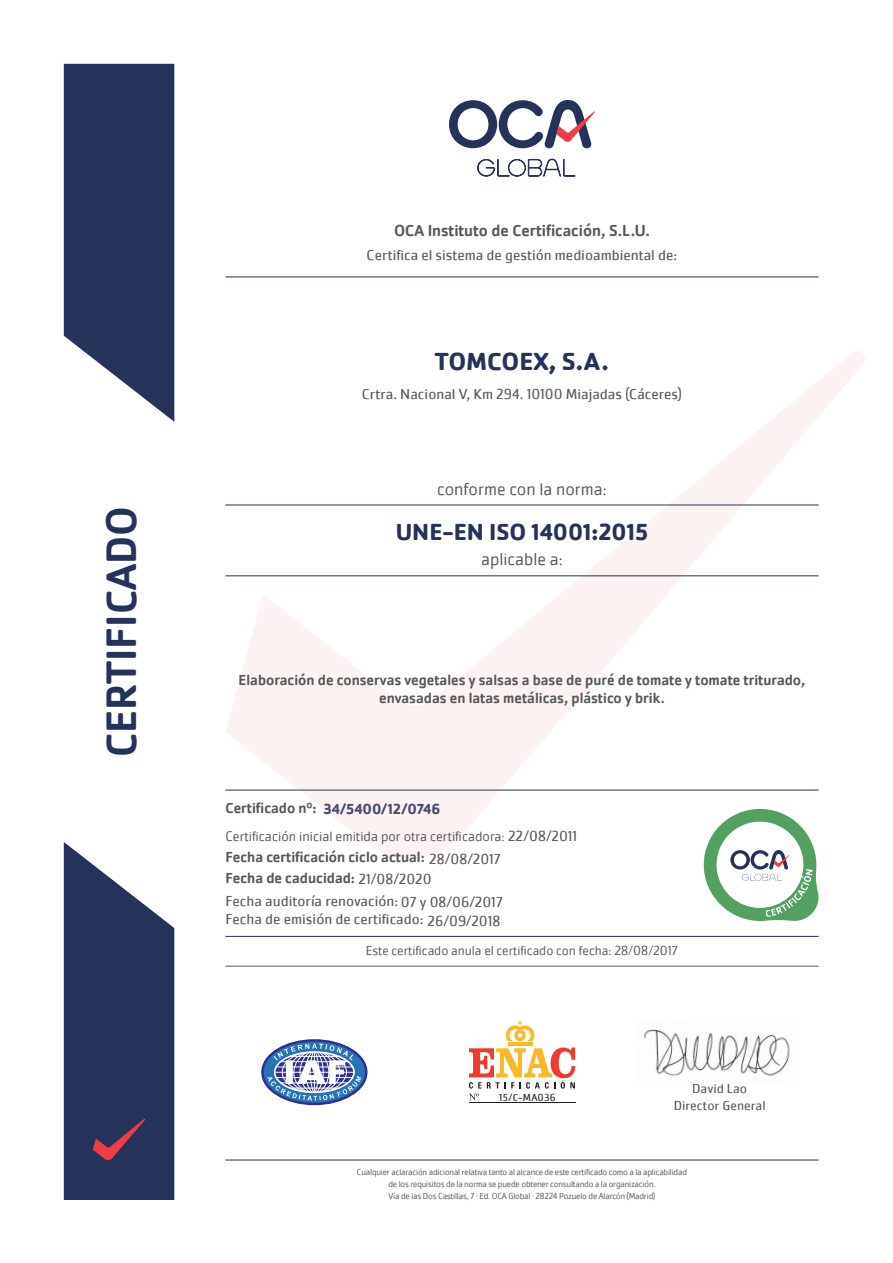
<style>
.page{position:relative;width:893px;height:1263px;background:#fff}
.page>*{position:absolute;margin:0;border:0;box-sizing:border-box;transform-origin:0 0}
.t1{font:500 43.95px "Cachet Pro";color:#25335a}
.t2{font:700 25.5px "Cachet Pro";letter-spacing:-.005em;color:#25335a}
.t3{font:700 24px "Cachet Pro";color:#25335a}
.t4{font:300 18px "Cachet Pro";color:#57585a}
.t5{font:500 16.5px "Cachet Pro";color:#57585a}
.t6{font:15px "Cachet Pro";color:#57585a}
.t7{font:500 15px/18px "Cachet Pro";color:#57585a;text-align:center}
.t8{font:700 15px "Cachet Pro";color:#494e6e}
.t9{font:300 14.25px "Cachet Pro";color:#57585a}
.t10{font:300 13.5px "Cachet Pro";color:#57585a}
.t11{font:13.5px "Cachet Pro";color:#57585a}
.t12{font:10.5px "Cachet Pro";letter-spacing:.025em;color:#231f20}
.t13{font:300 9px "Cachet Pro";letter-spacing:-.02em;color:#57585a}
.s1{font-weight:400;font-size:15px}
</style>
<div class="page">
<svg style="left:225px;top:351px;width:640px;height:507px"></svg>
<svg style="left:64px;top:64px;width:110px;height:358px;background:#3f4b6d"></svg>
<svg style="left:449px;top:100px;width:146px;height:48px"></svg>
<svg style="left:477px;top:159px;width:99px;height:18px"></svg>
<svg style="left:64px;top:842px;width:110px;height:358px;background:#414b6d"></svg>
<hr style="left:225px;top:277px;width:594px;height:1px;background:#25335a">
<hr style="left:508px;top:1042px;width:24px;height:4px;background:#fcb828">
<svg style="left:506px;top:1021px;width:28px;height:20px"></svg>
<hr style="left:469px;top:1102px;width:106px;height:1px;background:#231f20">
<svg style="left:469px;top:1047px;width:106px;height:53px"></svg>
<svg style="left:262px;top:1040px;width:104px;height:64px"></svg>
<div style="left:261px;top:1039px;width:106px;height:66px;border:2px solid #2e3092;border-radius:50%"></div>
<svg style="left:267px;top:1043px;width:94px;height:57px"></svg>
<hr style="left:225px;top:575px;width:594px;height:1px;background:#25335a">
<hr style="left:225px;top:505px;width:594px;height:1px;background:#25335a">
<svg style="left:704px;top:809px;width:115px;height:112px"></svg>
<hr style="left:225px;top:1160px;width:594px;height:1px;background:#25335a">
<img style="left:644px;top:1029px;width:146px;height:47px">
<hr style="left:225px;top:790px;width:594px;height:1px;background:#25335a">
<hr style="left:225px;top:936px;width:594px;height:1px;background:#25335a">
<hr style="left:225px;top:966px;width:594px;height:1px;background:#57585a">
<p class="t1" style="left:96px;top:757px;width:253px;rotate:-90deg">CERTIFICADO</p>
<p class="t5" style="left:394px;top:221px;width:257px">OCA Instituto de Certificación, S.L.U.</p>
<p class="t6" style="left:367px;top:246px;width:312px">Certifica el sistema de gestión medioambiental de:</p>
<p class="t2" style="left:435px;top:345px;width:176px">TOMCOEX, S.A.</p>
<p class="t6" style="left:362px;top:385px;width:322px">Crtra. Nacional V, Km 294. 10100 Miajadas (Cáceres)</p>
<p class="t4" style="left:437px;top:479px;width:171px">conforme con la norma:</p>
<p class="t3" style="left:396px;top:517px;width:254px">UNE-EN ISO 14001:2015</p>
<p class="t4" style="left:481px;top:549px;width:83px">aplicable a:</p>
<p class="t7" style="left:239px;top:672px;width:568px">Elaboración de conservas vegetales y salsas a base de puré de tomate y tomate triturado, envasadas en latas metálicas, plástico y brik.</p>
<p class="t7" style="left:225px;top:799px;width:93px">Certificado nº:</p>
<p class="t7" style="left:225px;top:848px;width:201px">Fecha certificación ciclo actual:</p>
<p class="t7" style="left:225px;top:869px;width:131px">Fecha de caducidad:</p>
<p class="t6" style="left:358px;top:870px;width:75px">21/08/2020</p>
<p class="t6" style="left:225px;top:892px;width:279px">Fecha auditoría renovación: 07 y 08/06/2017</p>
<p class="t6" style="left:225px;top:910px;width:276px">Fecha de emisión de certificado: 26/09/2018</p>
<p class="t8" style="left:324px;top:800px;width:118px">34/5400/12/0746</p>
<p class="t9" style="left:225px;top:828px;width:353px">Certificación inicial emitida por otra certificadora: <span class="s1">22/08/2011</span></p>
<p class="t6" style="left:429px;top:850px;width:73px">28/08/2017</p>
<p class="t10" style="left:366px;top:943px;width:314px">Este certificado anula el certificado con fecha: 28/08/2017</p>
<p class="t12" style="left:499px;top:1091px;width:58px">15/C-MA036</p>
<p class="t11" style="left:692px;top:1080px;width:56px">David Lao</p>
<p class="t11" style="left:674px;top:1097px;width:93px">Director General</p>
<p class="t13" style="left:357px;top:1166px;width:332px">Cualquier aclaración adicional relativa tanto al alcance de este certificado como a la aplicabilidad</p>
<p class="t13" style="left:388px;top:1178px;width:269px">de los requisitos de la norma se puede obtener consultando a la organización.</p>
<p class="t13" style="left:388px;top:1190px;width:268px">Vía de las Dos Castillas, 7 · Ed. OCA Global · 28224 Pozuelo de Alarcón (Madrid)</p>
</div>
